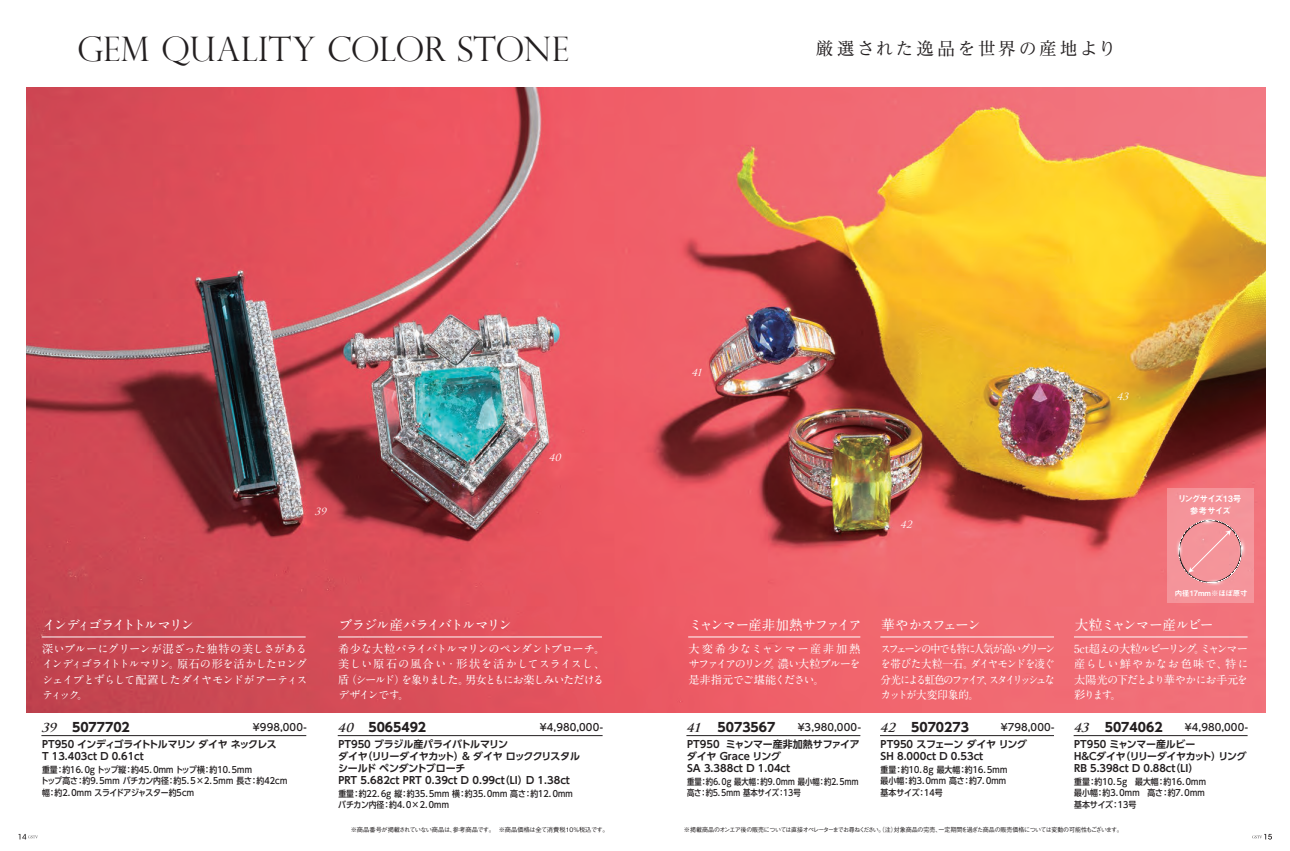
<style>
.page{position:relative;width:1290px;height:851px;background:#fff}
.page>*{position:absolute;margin:0;border:0;box-sizing:border-box;transform-origin:0 0}
.t1{font:300 33.75px "Perpetua Titling";color:#231f20}
.t2{font:17.5px "Reim Pro";letter-spacing:.155em;color:#231f20}
.t3{font:700 13.75px "A1 Mincho Std";letter-spacing:-.125em;color:#fff}
.t4{font:700 13.75px "A1 Mincho Std";letter-spacing:-.05em;color:#fff}
.t5{font:700 13.75px "A1 Mincho Std";letter-spacing:-.17em;color:#fff}
.t6{font:700 13.75px "A1 Mincho Std";letter-spacing:-.085em;color:#fff}
.t7{font:700 12.5px "UD Shin Go Pro";color:#231f20}
.t8{font:700 11.25px/15.1px "A1 Mincho Std";letter-spacing:-.08em;color:#fff;text-align:justify}
.t9{font:700 11.25px/15.1px "A1 Mincho Std";letter-spacing:-.06em;color:#fff}
.t10{font:700 11.25px/15.1px "A1 Mincho Std";letter-spacing:-.08em;color:#fff;text-align:justify;scale:.94 1}
.t11{font:700 10px/12px "UD Shin Go Pro De";letter-spacing:-.005em;color:#231f20}
.t12{font:500 10px "UD Shin Go Pro";letter-spacing:.02em;color:#231f20}
.t13{font:700 10px/12px "UD Shin Go Pro De";letter-spacing:-.03em;color:#231f20}
.t14{font:italic 9.62px "Trajan Pro 3";color:#fff;scale:1.04 1}
.t15{font:500 8.75px/11.8px "UD Shin Go C Oniz Pr 6";letter-spacing:-.14em;color:#231f20}
.t16{font:500 8.75px/11.8px "UD Shin Go C Oniz Pr 6";letter-spacing:-.045em;color:#231f20}
.t17{font:500 8.75px/11.8px "UD Shin Go C Oniz Pr 6";letter-spacing:-.045em;color:#231f20;scale:.93 1}
.t18{font:8.75px/11.4px "Midashi Go Pro MB31";letter-spacing:-.1em;color:#fff;text-align:center}
.t19{font:7.5px "Midashi Go Pro MB31";color:#fff}
.t20{font:500 6.25px "Gothic BBB Pro";letter-spacing:-.065em;color:#231f20}
.t21{font:500 6.25px "Gothic BBB Pro";letter-spacing:-.025em;color:#231f20}
.s1{font-family:"Trajan Pro";font-style:italic;font-size:12.12px}
</style>
<div class="page">
<img style="left:26px;top:87px;width:619px;height:625px">
<hr style="left:41px;top:735px;width:265px;height:1px;background:#231f20">
<hr style="left:338px;top:735px;width:264px;height:1px;background:#231f20">
<hr style="left:42px;top:636px;width:264px;height:1px;background:#fff">
<hr style="left:338px;top:636px;width:264px;height:1px;background:#fff">
<img style="left:645px;top:87px;width:627px;height:753px">
<hr style="left:688px;top:636px;width:172px;height:1px;background:#fff">
<hr style="left:880px;top:636px;width:174px;height:1px;background:#fff">
<hr style="left:1074px;top:636px;width:173px;height:1px;background:#fff">
<hr style="left:686px;top:735px;width:174px;height:1px;background:#231f20">
<hr style="left:880px;top:735px;width:174px;height:1px;background:#231f20">
<hr style="left:1073px;top:735px;width:174px;height:1px;background:#231f20">
<div style="left:1167px;top:488px;width:87px;height:115px;background:#f4949a"></div>
<svg style="left:1177px;top:519px;width:68px;height:66px"></svg>
<svg style="left:1252px;top:833px;width:20px;height:6px"></svg>
<svg style="left:19px;top:833px;width:19px;height:6px"></svg>
<h1 class="t1" style="left:77px;top:28px;width:493px">GEM QUALITY COLOR STONE</h1>
<h2 class="t2" style="left:816px;top:34px;width:302px">厳選された逸品を世界の産地より</h2>
<p class="t14" style="left:315px;top:504px;width:16px">39</p>
<p class="t14" style="left:548px;top:450px;width:17px">40</p>
<p class="t14" style="left:691px;top:366px;width:15px">41</p>
<p class="t14" style="left:900px;top:518px;width:17px">42</p>
<p class="t14" style="left:1116px;top:390px;width:16px">43</p>
<p class="t18" style="left:1178px;top:492px;width:65px">リングサイズ13号参考サイズ</p>
<p class="t19" style="left:1175px;top:587px;width:75px">内径17mm※ほぼ原寸</p>
<h3 class="t5" style="left:43px;top:613px;width:153px">インディゴライトトルマリン</h3>
<h3 class="t3" style="left:339px;top:613px;width:174px">ブラジル産パライバトルマリン</h3>
<h3 class="t4" style="left:689px;top:613px;width:174px">ミャンマー産非加熱サファイア</h3>
<h3 class="t3" style="left:881px;top:613px;width:101px">華やかスフェーン</h3>
<h3 class="t6" style="left:1075px;top:613px;width:140px">大粒ミャンマー産ルビー</h3>
<p class="t8" style="left:42px;top:639px;width:267px">深いブルーにグリーンが混ざった独特の美しさがあるインディゴライトトルマリン。原石の形を活かしたロングシェイプとずらして配置したダイヤモンドがアーティスティック。</p>
<p class="t9" style="left:338px;top:639px;width:269px">希少な大粒パライバトルマリンのペンダントブローチ。美しい原石の風合い・形状を活かしてスライスし、盾（シールド）を象りました。男女ともにお楽しみいただけるデザインです。</p>
<p class="t8" style="left:688px;top:639px;width:174px">大変希少なミャンマー産非加熱サファイアのリング。濃い大粒ブルーを是非指元でご堪能ください。</p>
<p class="t10" style="left:880px;top:639px;width:187px">スフェーンの中でも特に人気が高いグリーンを帯びた大粒一石。ダイヤモンドを凌ぐ分光による虹色のファイア、スタイリッシュなカットが大変印象的。</p>
<p class="t8" style="left:1074px;top:639px;width:176px">5ct超えの大粒ルビーリング。ミャンマー産らしい鮮やかなお色味で、特に太陽光の下だとより華やかにお手元を彩ります。</p>
<p class="t7" style="left:41px;top:717px;width:90px"><span class="s1">39</span> 5077702</p>
<p class="t12" style="left:253px;top:719px;width:55px">¥998,000-</p>
<p class="t7" style="left:338px;top:717px;width:90px"><span class="s1">40</span> 5065492</p>
<p class="t12" style="left:540px;top:719px;width:65px">¥4,980,000-</p>
<p class="t7" style="left:686px;top:717px;width:91px"><span class="s1">41</span> 5073567</p>
<p class="t12" style="left:798px;top:719px;width:65px">¥3,980,000-</p>
<p class="t7" style="left:880px;top:717px;width:91px"><span class="s1">42</span> 5070273</p>
<p class="t12" style="left:1001px;top:719px;width:55px">¥798,000-</p>
<p class="t7" style="left:1073px;top:717px;width:91px"><span class="s1">43</span> 5074062</p>
<p class="t12" style="left:1185px;top:719px;width:65px">¥4,980,000-</p>
<p class="t13" style="left:42px;top:738px;width:236px">PT950 インディゴライトトルマリン ダイヤ ネックレス<br>T 13.403ct D 0.61ct</p>
<p class="t15" style="left:41px;top:762px;width:248px">重量：約１６．０ｇ トップ縦：約４５．０ｍｍ トップ横：約１０．５ｍｍ<br>トップ高さ：約９．５ｍｍ バチカン内径：約５．５×２．５ｍｍ 長さ：約４２ｃｍ幅：約２．０ｍｍ スライドアジャスター約５ｃｍ</p>
<p class="t11" style="left:338px;top:738px;width:243px">PT950 ブラジル産パライバトルマリン<br>ダイヤ（リリーダイヤカット）&amp; ダイヤ ロッククリスタルシールド ペンダントブローチ<br>PRT 5.682ct PRT 0.39ct D 0.99ct（LI）D 1.38ct</p>
<p class="t15" style="left:338px;top:786px;width:236px">重量：約２２．６ｇ 縦：約３５．５ｍｍ 横：約３５．０ｍｍ 高さ：約１２．０ｍｍバチカン内径：約４．０×２．０ｍｍ</p>
<p class="t11" style="left:687px;top:738px;width:174px">PT950 ミャンマー産非加熱サファイアダイヤ Grace リング<br>SA 3.388ct D 1.04ct</p>
<p class="t17" style="left:687px;top:774px;width:186px">重量：約６．０ｇ 最大幅：約９．０ｍｍ 最小幅：約２．５ｍｍ高さ：約５．５ｍｍ 基本サイズ：１３号</p>
<p class="t11" style="left:880px;top:738px;width:148px">PT950 スフェーン ダイヤ リング<br>SH 8.000ct D 0.53ct</p>
<p class="t16" style="left:880px;top:762px;width:129px">重量：約１０．８ｇ 最大幅：約１６．５ｍｍ最小幅：約３．０ｍｍ 高さ：約７．０ｍｍ基本サイズ：１４号</p>
<p class="t11" style="left:1074px;top:738px;width:174px">PT950 ミャンマー産ルビー<br>H&amp;Cダイヤ（リリーダイヤカット）リング<br>RB 5.398ct D 0.88ct（LI）</p>
<p class="t16" style="left:1074px;top:774px;width:133px">重量：約１０．５ｇ　最大幅：約１６．０ｍｍ最小幅：約３．０ｍｍ　高さ：約７．０ｍｍ基本サイズ：１３号</p>
<p class="t21" style="left:351px;top:824px;width:259px">※商品番号が掲載されていない商品は、参考商品です。　※商品価格は全て消費税10％税込です。</p>
<p class="t20" style="left:684px;top:824px;width:440px">※掲載商品のオンエア後の販売については直接オペレーターまでお尋ねください。（注）対象商品の完売、一定期間を過ぎた商品の販売価格については変動の可能性もございます。</p>
</div>
